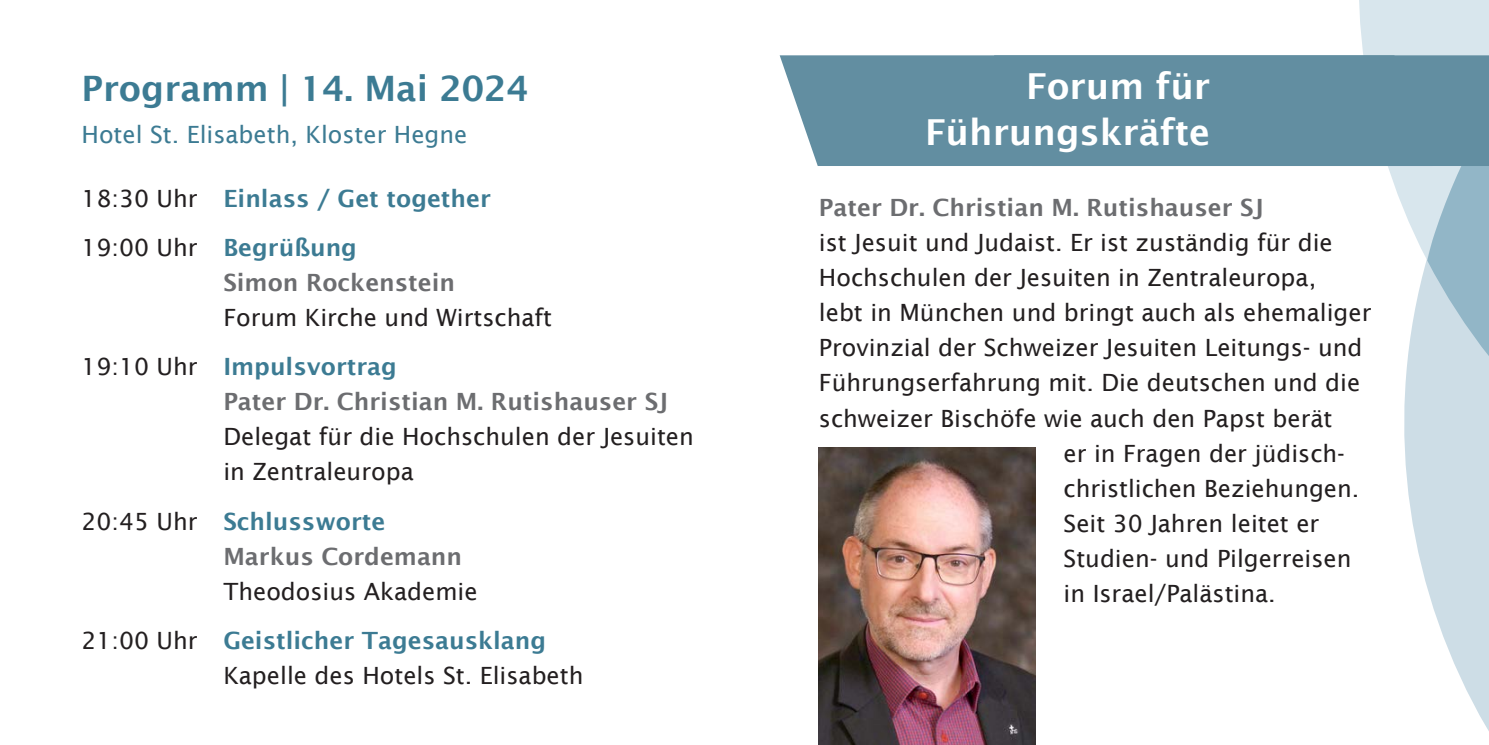
<style>
.page{position:relative;width:1489px;height:745px;background:#fff}
.page>*{position:absolute;margin:0;border:0;box-sizing:border-box;transform-origin:0 0}
.t1{font:600 35.75px/46.2px "Lucida Sans";color:#fff;text-align:right}
.t2{font:600 35px "Lucida Sans";color:#3c7b93}
.t3{font:23.75px/49.2px "Lucida Sans";color:#231f20}
.t4{font:600 23.75px/35px "Lucida Sans";color:#6c6d70}
.t5{font:600 23.75px/49.2px "Lucida Sans";color:#3c7b93}
.t6{font:23.75px "Lucida Sans";color:#3c7b93}
.s1{font-weight:400;color:#231f20}
.s2{font-weight:600;color:#3c7b93}
.s3{color:#3c7b93}
</style>
<div class="page">
<svg style="left:1359px;top:0;width:129px;height:730px"></svg>
<svg style="left:1426px;top:0;width:62px;height:659px;background:#c3d6e1"></svg>
<svg style="left:779px;top:55px;width:215px;height:111px;background:#7299aa"></svg>
<div style="left:994px;top:55px;width:494px;height:111px;background:#628ea1"></div>
<img style="left:819px;top:447px;width:216px;height:297px">
<h2 class="t2" style="left:81px;top:69px;width:449px">Programm | 14. Mai 2024</h2>
<p class="t6" style="left:81px;top:121px;width:387px">Hotel St. Elisabeth, Kloster Hegne</p>
<p class="t5" style="left:81px;top:173px;width:411px"><span class="s1">18:30 Uhr</span> Einlass / Get together<br><span class="s1">19:00 Uhr</span> Begrüßung</p>
<p class="t4" style="left:223px;top:265px;width:233px">Simon Rockenstein</p>
<p class="t3" style="left:81px;top:293px;width:472px;text-indent:142px">Forum Kirche und Wirtschaft<br>19:10 Uhr <span class="s2">Impulsvortrag</span></p>
<p class="t4" style="left:223px;top:384px;width:446px">Pater Dr. Christian M. Rutishauser SJ</p>
<p class="t3" style="left:223px;top:419px;width:472px;line-height:35px">Delegat für die Hochschulen der Jesuiten in Zentraleuropa</p>
<p class="t4" style="left:223px;top:503px;width:240px;text-indent:-142px"><span class="s1">20:45 Uhr</span> <span class="s3">Schlussworte<br></span>Markus Cordemann</p>
<p class="t3" style="left:81px;top:566px;width:466px;text-indent:142px">Theodosius Akademie<br>21:00 Uhr <span class="s2">Geistlicher Tagesausklang</span></p>
<p class="t3" style="left:223px;top:650px;width:361px">Kapelle des Hotels St. Elisabeth</p>
<h1 class="t1" style="left:925px;top:63px;width:286px">Forum für<br>Führungskräfte</h1>
<p class="t4" style="left:819px;top:190px;width:446px">Pater Dr. Christian M. Rutishauser SJ</p>
<p class="t3" style="left:819px;top:218px;width:515px">ist Jesuit und Judaist. Er ist zuständig für die</p>
<p class="t3" style="left:819px;top:253px;width:498px">Hochschulen der Jesuiten in Zentraleuropa,</p>
<p class="t3" style="left:819px;top:288px;width:554px">lebt in München und bringt auch als ehemaliger</p>
<p class="t3" style="left:819px;top:323px;width:545px">Provinzial der Schweizer Jesuiten Leitungs- und</p>
<p class="t3" style="left:819px;top:358px;width:543px">Führungserfahrung mit. Die deutschen und die</p>
<p class="t3" style="left:819px;top:393px;width:515px">schweizer Bischöfe wie auch den Papst berät</p>
<p class="t3" style="left:1063px;top:428px;width:283px">er in Fragen der jüdisch-</p>
<p class="t3" style="left:1063px;top:463px;width:297px">christlichen Beziehungen.</p>
<p class="t3" style="left:1063px;top:498px;width:257px">Seit 30 Jahren leitet er</p>
<p class="t3" style="left:1063px;top:533px;width:289px">Studien- und Pilgerreisen</p>
<p class="t3" style="left:1063px;top:568px;width:214px">in Israel/Palästina.</p>
</div>
